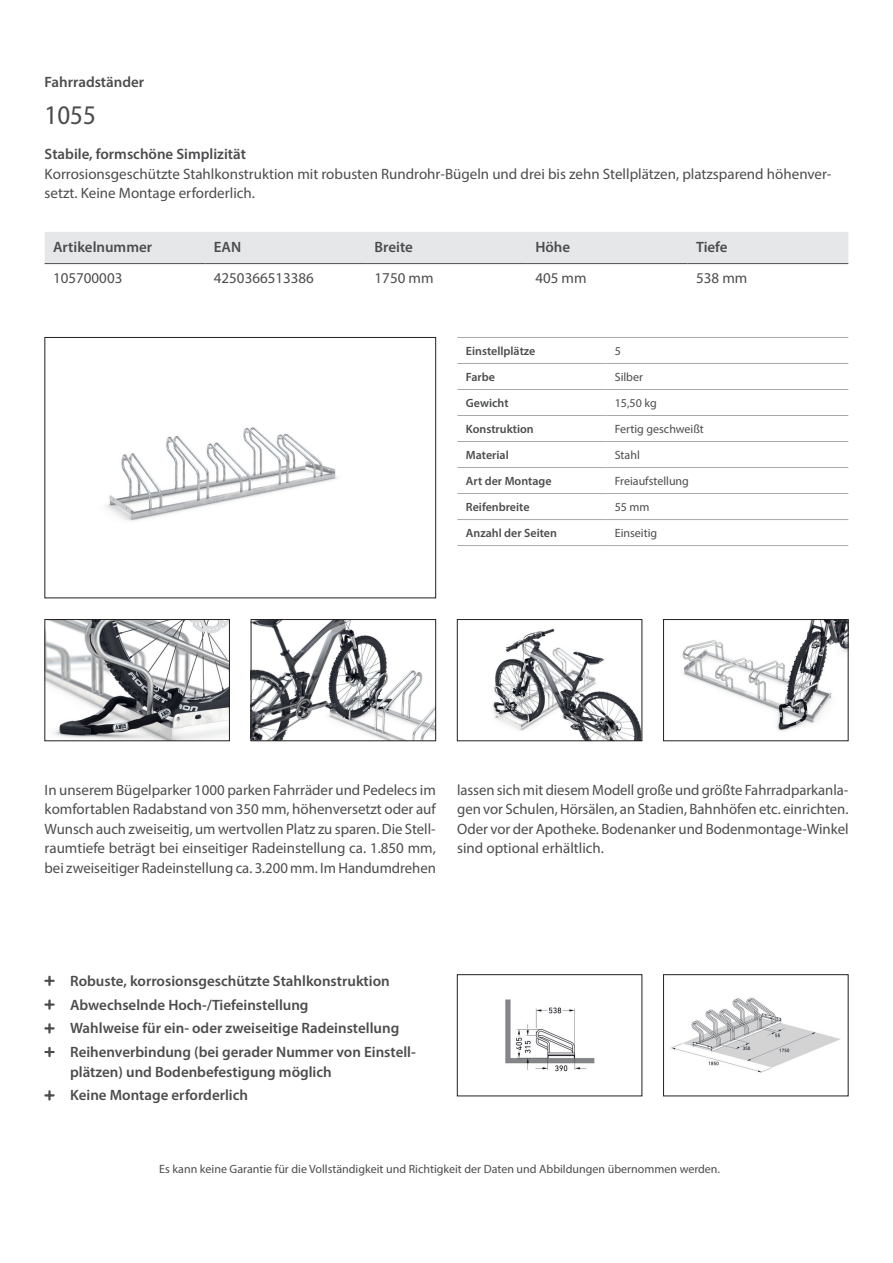
<style>
.page{position:relative;width:893px;height:1263px;background:#fff}
.page>*{position:absolute;margin:0;border:0;box-sizing:border-box;transform-origin:0 0}
.t1{font:semi-condensed 27px "Myriad Pro";color:#4b4c4d}
.t2{font:15px/19.5px "Myriad Pro";color:#4b4c4d;text-align:justify}
.t3{font:600 15px/23.7px "Myriad Pro";color:#4b4c4d}
.t4{font:12px "Myriad Pro";color:#4b4c4d}
.t5{font:600 12px "Myriad Pro";color:#4b4c4d}
</style>
<div class="page">
<img style="left:106px;top:427px;width:232px;height:94px">
<div style="left:45px;top:337px;width:391px;height:261px;border:1px solid #231f20"></div>
<img style="left:47px;top:621px;width:181px;height:118px">
<div style="left:45px;top:619px;width:185px;height:122px;border:1px solid #231f20"></div>
<img style="left:253px;top:621px;width:181px;height:118px">
<div style="left:251px;top:619px;width:185px;height:122px;border:1px solid #231f20"></div>
<img style="left:682px;top:621px;width:164px;height:110px">
<div style="left:663px;top:619px;width:185px;height:122px;border:1px solid #231f20"></div>
<img style="left:492px;top:628px;width:148px;height:111px">
<div style="left:457px;top:619px;width:185px;height:122px;border:1px solid #231f20"></div>
<div style="left:45px;top:232px;width:803px;height:31px;background:#e6e7e9"></div>
<hr style="left:45px;top:263px;width:160px;height:1px;background:#4b4c4d">
<hr style="left:205px;top:263px;width:161px;height:1px;background:#4b4c4d">
<hr style="left:366px;top:263px;width:161px;height:1px;background:#4b4c4d">
<hr style="left:527px;top:263px;width:161px;height:1px;background:#4b4c4d">
<hr style="left:688px;top:263px;width:160px;height:1px;background:#4b4c4d">
<img style="left:670px;top:997px;width:171px;height:76px">
<div style="left:663px;top:974px;width:185px;height:122px;border:1px solid #231f20"></div>
<img style="left:505px;top:999px;width:90px;height:73px">
<div style="left:457px;top:974px;width:185px;height:122px;border:1px solid #231f20"></div>
<hr style="left:457px;top:337px;width:149px;height:1px;background:#a8a9ad">
<hr style="left:606px;top:337px;width:242px;height:1px;background:#a8a9ad">
<hr style="left:457px;top:363px;width:149px;height:1px;background:#a8a9ad">
<hr style="left:606px;top:363px;width:242px;height:1px;background:#a8a9ad">
<hr style="left:457px;top:389px;width:149px;height:1px;background:#a8a9ad">
<hr style="left:606px;top:389px;width:242px;height:1px;background:#a8a9ad">
<hr style="left:457px;top:415px;width:149px;height:1px;background:#a8a9ad">
<hr style="left:606px;top:415px;width:242px;height:1px;background:#a8a9ad">
<hr style="left:457px;top:441px;width:149px;height:1px;background:#a8a9ad">
<hr style="left:606px;top:441px;width:242px;height:1px;background:#a8a9ad">
<hr style="left:457px;top:467px;width:149px;height:1px;background:#a8a9ad">
<hr style="left:606px;top:467px;width:242px;height:1px;background:#a8a9ad">
<hr style="left:457px;top:493px;width:149px;height:1px;background:#a8a9ad">
<hr style="left:606px;top:493px;width:242px;height:1px;background:#a8a9ad">
<hr style="left:457px;top:519px;width:149px;height:1px;background:#a8a9ad">
<hr style="left:606px;top:519px;width:242px;height:1px;background:#a8a9ad">
<hr style="left:457px;top:545px;width:149px;height:1px;background:#a8a9ad">
<hr style="left:606px;top:545px;width:242px;height:1px;background:#a8a9ad">
<p class="t3" style="left:45px;top:70px;width:101px">Fahrradständer</p>
<h1 class="t1" style="left:45px;top:99px;width:53px">1055</h1>
<p class="t3" style="left:45px;top:142px;width:203px">Stabile, formschöne Simplizität</p>
<p class="t2" style="left:45px;top:164px;width:788px">Korrosionsgeschützte Stahlkonstruktion mit robusten Rundrohr-Bügeln und drei bis zehn Stellplätzen, platzsparend höhenver&shy;setzt. Keine Montage erforderlich.</p>
<p class="t3" style="left:53px;top:234px;width:101px">Artikelnummer</p>
<p class="t3" style="left:214px;top:234px;width:29px">EAN</p>
<p class="t3" style="left:375px;top:234px;width:40px">Breite</p>
<p class="t3" style="left:535px;top:234px;width:36px">Höhe</p>
<p class="t3" style="left:696px;top:234px;width:33px">Tiefe</p>
<p class="t2" style="left:53px;top:268px;width:71px">105700003</p>
<p class="t2" style="left:214px;top:268px;width:102px">4250366513386</p>
<p class="t2" style="left:375px;top:268px;width:60px">1750 mm</p>
<p class="t2" style="left:535px;top:268px;width:53px">405 mm</p>
<p class="t2" style="left:696px;top:268px;width:53px">538 mm</p>
<p class="t5" style="left:466px;top:343px;width:71px">Einstellplätze</p>
<p class="t4" style="left:615px;top:344px;width:8px">5</p>
<p class="t5" style="left:466px;top:369px;width:31px">Farbe</p>
<p class="t4" style="left:615px;top:370px;width:30px">Silber</p>
<p class="t5" style="left:466px;top:395px;width:44px">Gewicht</p>
<p class="t4" style="left:615px;top:396px;width:43px">15,50 kg</p>
<p class="t5" style="left:466px;top:421px;width:69px">Konstruktion</p>
<p class="t4" style="left:615px;top:422px;width:91px">Fertig geschweißt</p>
<p class="t5" style="left:466px;top:447px;width:44px">Material</p>
<p class="t4" style="left:615px;top:448px;width:27px">Stahl</p>
<p class="t5" style="left:466px;top:473px;width:87px">Art der Montage</p>
<p class="t4" style="left:615px;top:474px;width:76px">Freiaufstellung</p>
<p class="t5" style="left:466px;top:499px;width:65px">Reifenbreite</p>
<p class="t4" style="left:615px;top:500px;width:36px">55 mm</p>
<p class="t5" style="left:466px;top:525px;width:93px">Anzahl der Seiten</p>
<p class="t4" style="left:615px;top:526px;width:44px">Einseitig</p>
<p class="t2" style="left:45px;top:780px;width:393px">In unserem Bügelparker 1000 parken Fahrräder und Pedelecs im komfortablen Radabstand von 350 mm, höhenversetzt oder auf Wunsch auch zweiseitig, um wertvollen Platz zu sparen. Die Stell&shy;raumtiefe beträgt bei einseitiger Radeinstellung ca. 1.850 mm, bei zweiseitiger Radeinstellung ca. 3.200 mm. Im Handumdrehen</p>
<p class="t2" style="left:457px;top:780px;width:393px">lassen sich mit diesem Modell große und größte Fahrradparkanla&shy;gen vor Schulen, Hörsälen, an Stadien, Bahnhöfen etc. einrichten.<br>Oder vor der Apotheke. Bodenanker und Bodenmontage-Winkel sind optional erhältlich.</p>
<p class="t3" style="left:70px;top:968px;width:347px">Robuste, korrosionsgeschützte Stahlkonstruktion Abwechselnde Hoch-/Tiefeinstellung<br>Wahlweise für ein- oder zweiseitige Radeinstellung Reihenverbindung (bei gerader Nummer von Einstell-</p>
<p class="t3" style="left:70px;top:1059px;width:263px">plätzen) und Bodenbefestigung möglich<br>Keine Montage erforderlich</p>
<p class="t4" style="left:159px;top:1161px;width:562px">Es kann keine Garantie für die Vollständigkeit und Richtigkeit der Daten und Abbildungen übernommen werden.</p>
</div>
